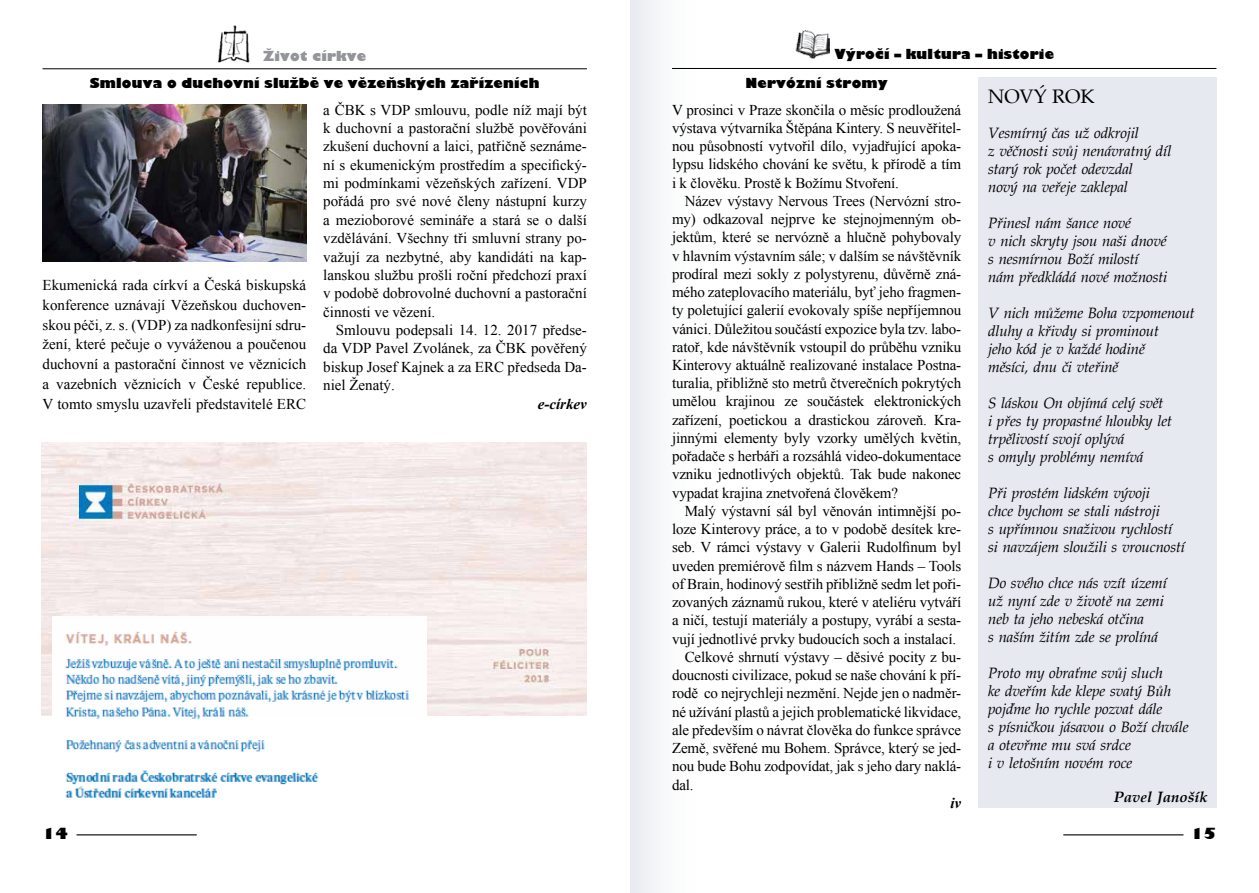
<style>
.page{position:relative;width:1259px;height:893px;background:#fff}
.page>*{position:absolute;margin:0;border:0;box-sizing:border-box;transform-origin:0 0}
.t1{font:19.5px "Palm Springs";color:#000}
.t2{font:15px/18.3px "Times New Roman";letter-spacing:-.01em;color:#000;text-align:justify}
.t3{font:italic 15px/18px "Palm Springs";letter-spacing:-.01em;color:#000}
.t4{font:italic 700 15px "Palm Springs";color:#000}
.t5{font:italic 700 15px "Times New Roman";color:#000}
.t6{font:800 15px "Gilbert";color:#000}
.t7{font:800 13.5px "Gilbert";letter-spacing:.01em;color:#000}
.t8{font:800 13.5px "Gilbert";letter-spacing:.01em;color:#939598}
</style>
<div class="page">
<hr style="left:77px;top:834px;width:120px;height:1px;background:#000">
<hr style="left:1063px;top:834px;width:120px;height:1px;background:#000">
<div style="left:630px;top:0;width:67px;height:893px;background:linear-gradient(to right,#e9ecf0,#fff)"></div>
<img style="left:795px;top:30px;width:35px;height:29px">
<hr style="left:672px;top:68px;width:544px;height:1px;background:#000">
<img style="left:218px;top:25px;width:32px;height:38px">
<hr style="left:43px;top:68px;width:544px;height:1px;background:#000">
<div style="left:978px;top:78px;width:238px;height:730px;background:#e7e9f1"></div>
<img style="left:43px;top:104px;width:263px;height:157px">
<img style="left:42px;top:443px;width:545px;height:273px">
<img style="left:52px;top:617px;width:374px;height:181px">
<p class="t8" style="left:263px;top:48px;width:105px">Život církve</p>
<p class="t7" style="left:834px;top:46px;width:221px">Výročí – kultura – historie</p>
<h1 class="t1" style="left:988px;top:84px;width:108px">NOVÝ ROK</h1>
<p class="t3" style="left:988px;top:124px;width:185px">Vesmírný čas už odkrojil<br>z věčnosti svůj nenávratný díl starý rok počet odevzdal<br>nový na veřeje zaklepal</p>
<p class="t3" style="left:988px;top:214px;width:181px">Přinesl nám šance nové<br>v nich skryty jsou naši dnové s nesmírnou Boží milostí nám předkládá nové možnosti</p>
<p class="t3" style="left:988px;top:304px;width:208px">V nich můžeme Boha vzpomenout dluhy a křivdy si prominout<br>jeho kód je v každé hodině<br>měsíci, dnu či vteřině</p>
<p class="t3" style="left:988px;top:394px;width:185px">S láskou On objímá celý svět<br>i přes ty propastné hloubky let trpělivostí svojí oplývá<br>s omyly problémy nemívá</p>
<p class="t3" style="left:988px;top:484px;width:198px">Při prostém lidském vývoji<br>chce bychom se stali nástroji<br>s upřímnou snaživou rychlostí si navzájem sloužili s vroucností</p>
<p class="t3" style="left:988px;top:574px;width:180px">Do svého chce nás vzít území už nyní zde v životě na zemi neb ta jeho nebeská otčina<br>s naším žitím zde se prolíná</p>
<p class="t3" style="left:988px;top:664px;width:202px">Proto my obraťme svůj sluch<br>ke dveřím kde klepe svatý Bůh pojďme ho rychle pozvat dále<br>s písničkou jásavou o Boží chvále a otevřme mu svá srdce<br>i v letošním novém roce</p>
<p class="t4" style="left:1113px;top:788px;width:96px">Pavel Janošík</p>
<p class="t7" style="left:90px;top:75px;width:451px">Smlouva o duchovní službě ve vězeňských zařízeních</p>
<p class="t7" style="left:745px;top:75px;width:144px">Nervózní stromy</p>
<p class="t2" style="left:323px;top:100px;width:265px">a ČBK s VDP smlouvu, podle níž mají být k duchovní a pastorační službě pověřováni zkušení duchovní a laici, patřičně seznáme&shy;ní s ekumenickým prostředím a specifický&shy;mi podmínkami vězeňských zařízení. VDP pořádá pro své nové členy nástupní kurzy a mezioborové semináře a stará se o další vzdělávání. Všechny tři smluvní strany po&shy;važují za nezbytné, aby kandidáti na kap&shy;lanskou službu prošli roční předchozí praxí v podobě dobrovolné duchovní a pastorační činnosti ve vězení.</p>
<p class="t2" style="left:323px;top:321px;width:265px;text-indent:13px">Smlouvu podepsali 14. 12. 2017 předse&shy;da VDP Pavel Zvolánek, za ČBK pověřený biskup Josef Kajnek a za ERC předseda Da&shy;niel Ženatý.</p>
<p class="t5" style="left:538px;top:393px;width:51px">e-církev</p>
<p class="t2" style="left:672px;top:100px;width:291px">V prosinci v Praze skončila o měsíc prodloužená výstava výtvarníka Štěpána Kintery. S neuvěřitel&shy;nou působností vytvořil dílo, vyjadřující apoka&shy;lypsu lidského chování ke světu, k přírodě a tím i k člověku. Prostě k Božímu Stvoření.</p>
<p class="t2" style="left:672px;top:191px;width:291px;text-indent:13px">Název výstavy Nervous Trees (Nervózní stro&shy;my) odkazoval nejprve ke stejnojmenným ob&shy;jektům, které se nervózně a hlučně pohybovaly v hlavním výstavním sále; v dalším se návštěvník prodíral mezi sokly z polystyrenu, důvěrně zná&shy;mého zateplovacího materiálu, byť jeho fragmen&shy;ty poletující galerií evokovaly spíše nepříjemnou vánici. Důležitou součástí expozice byla tzv. labo&shy;ratoř, kde návštěvník vstoupil do průběhu vzniku Kinterovy aktuálně realizované instalace Postna&shy;turalia, přibližně sto metrů čtverečních pokrytých umělou krajinou ze součástek elektronických zařízení, poetickou a drastickou zároveň. Kra&shy;jinnými elementy byly vzorky umělých květin, pořadače s herbáři a rozsáhlá video-dokumentace vzniku jednotlivých objektů. Tak bude nakonec vypadat krajina znetvořená člověkem?</p>
<p class="t2" style="left:685px;top:501px;width:278px">Malý výstavní sál byl věnován intimnější po-</p>
<p class="t2" style="left:672px;top:520px;width:291px">loze Kinterovy práce, a to v podobě desítek kre-</p>
<p class="t2" style="left:672px;top:538px;width:291px">seb. V rámci výstavy v Galerii Rudolfinum byl</p>
<p class="t2" style="left:672px;top:556px;width:291px">uveden premiérově film s názvem Hands – Tools</p>
<p class="t2" style="left:672px;top:574px;width:291px">of Brain, hodinový sestřih přibližně sedm let poři-</p>
<p class="t2" style="left:672px;top:593px;width:291px">zovaných záznamů rukou, které v ateliéru vytváří</p>
<p class="t2" style="left:672px;top:611px;width:291px">a ničí, testují materiály a postupy, vyrábí a sesta-</p>
<p class="t2" style="left:672px;top:629px;width:286px">vují jednotlivé prvky budoucích soch a instalací.</p>
<p class="t2" style="left:685px;top:647px;width:278px">Celkové shrnutí výstavy – děsivé pocity z bu-</p>
<p class="t2" style="left:672px;top:666px;width:291px">doucnosti civilizace, pokud se naše chování k pří-</p>
<p class="t2" style="left:672px;top:684px;width:291px">rodě co nejrychleji nezmění. Nejde jen o nadměr-</p>
<p class="t2" style="left:672px;top:702px;width:291px">né užívání plastů a jejich problematické likvidace,</p>
<p class="t2" style="left:672px;top:720px;width:291px">ale především o návrat člověka do funkce správce</p>
<p class="t2" style="left:672px;top:739px;width:291px">Země, svěřené mu Bohem. Správce, který se jed-</p>
<p class="t2" style="left:672px;top:757px;width:291px">nou bude Bohu zodpovídat, jak s jeho dary naklá-</p>
<p class="t2" style="left:672px;top:775px;width:23px">dal.</p>
<p class="t5" style="left:950px;top:792px;width:12px">iv</p>
<p class="t2" style="left:43px;top:275px;width:265px;line-height:19.8px">Ekumenická rada církví a Česká biskupská konference uznávají Vězeňskou duchoven&shy;skou péči, z. s. (VDP) za nadkonfesijní sdru&shy;žení, které pečuje o vyváženou a poučenou duchovní a pastorační činnost ve věznicích a vazebních věznicích v České republice.<br>V tomto smyslu uzavřeli představitelé ERC</p>
<p class="t6" style="left:43px;top:824px;width:27px">14</p>
<p class="t6" style="left:1190px;top:824px;width:27px">15</p>
</div>
